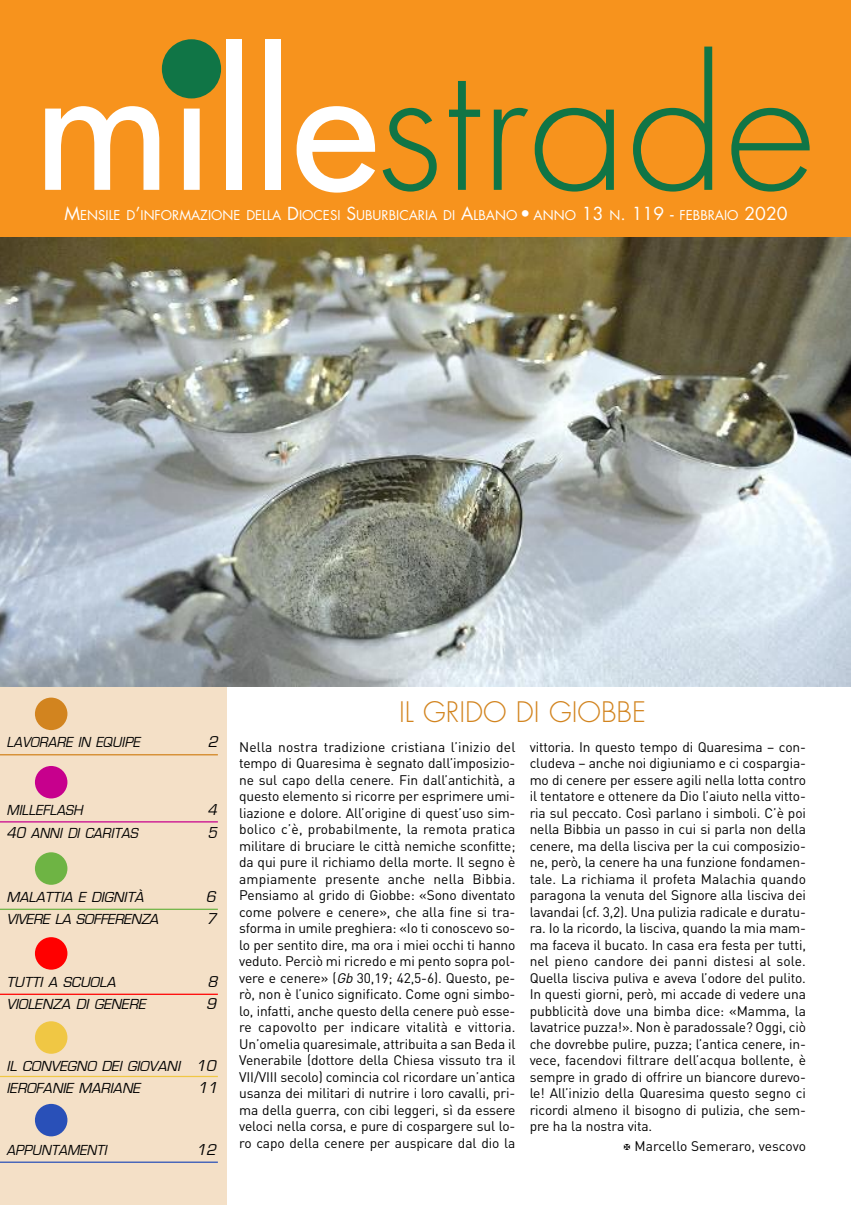
<style>
.page{position:relative;width:851px;height:1205px;background:#fff}
.page>*{position:absolute;margin:0;border:0;box-sizing:border-box;transform-origin:0 0}
.t1{font:300 27.5px "Futura Std";color:#d2841f}
.t2{font:italic 16.25px "Eurostile";color:#000}
.t3{font:italic 16.25px "Eurostile";color:#000;scale:.95 1}
.t4{font:italic 15px/22.5px "Eurostile";color:#000}
.t5{font:italic 15px "Eurostile";color:#000;scale:.95 1}
.t6{font:13.75px/16.5px "DIN";letter-spacing:-.01em;color:#000;text-align:justify}
.t7{font:13.12px "Futura Std";color:#fff}
.s1{font-size:17.5px}
.s2{font-style:italic}
.s3{font-size:16.25px}
</style>
<div class="page">
<div style="left:0;top:643px;width:227px;height:562px;background:#f4e0c7"></div>
<div style="left:0;top:0;width:850px;height:237px;background:#f7931d"></div>
<svg style="left:45px;top:106px;width:114px;height:84px"></svg>
<svg style="left:181px;top:96px;width:22px;height:94px"></svg>
<div style="left:226px;top:39px;width:15px;height:151px;background:#fff"></div>
<div style="left:264px;top:39px;width:16px;height:151px;background:#fff"></div>
<svg style="left:296px;top:106px;width:79px;height:87px"></svg>
<svg style="left:382px;top:108px;width:54px;height:84px"></svg>
<svg style="left:449px;top:81px;width:31px;height:109px"></svg>
<svg style="left:493px;top:108px;width:35px;height:82px"></svg>
<svg style="left:534px;top:108px;width:79px;height:84px"></svg>
<svg style="left:633px;top:47px;width:79px;height:145px"></svg>
<svg style="left:731px;top:108px;width:78px;height:84px"></svg>
<div style="left:162px;top:39px;width:59px;height:59px;background:#107546;border-radius:50%"></div>
<img style="left:0;top:237px;width:850px;height:449px">
<div style="left:35px;top:1104px;width:32px;height:32px;background:#2950b8;border-radius:50%"></div>
<div style="left:35px;top:697px;width:32px;height:33px;background:#d2841f;border-radius:50%"></div>
<hr style="left:0;top:754px;width:218px;height:1px;background:#d2841f">
<hr style="left:0;top:1161px;width:218px;height:2px;background:#2950b8">
<div style="left:35px;top:766px;width:32px;height:32px;background:#c7008d;border-radius:50%"></div>
<hr style="left:0;top:821px;width:218px;height:1px;background:#c7008d">
<div style="left:35px;top:852px;width:32px;height:33px;background:#6eb444;border-radius:50%"></div>
<hr style="left:0;top:908px;width:218px;height:2px;background:#6eb444">
<div style="left:35px;top:937px;width:32px;height:32px;background:#f00;border-radius:50%"></div>
<hr style="left:0;top:993px;width:218px;height:2px;background:#f00">
<hr style="left:0;top:1076px;width:218px;height:1px;background:#f0c744">
<div style="left:35px;top:1021px;width:32px;height:33px;background:#f0c744;border-radius:50%"></div>
<p class="t7" style="left:65px;top:209px;width:724px"><span class="s1">M</span>ENSILE D<span class="s1">’</span>INFORMAZIONE DELLA <span class="s1">D</span>IOCESI <span class="s1">S</span>UBURBICARIA DI <span class="s1">A</span>LBANO <span class="s1">•</span> ANNO <span class="s1">13</span> N<span class="s1">. 119 -</span> FEBBRAIO <span class="s1">2020</span></p>
<h1 class="t1" style="left:399px;top:699px;width:248px">IL GRIDO DI GIOBBE</h1>
<p class="t6" style="left:239px;top:739px;width:278px">Nella nostra tradizione cristiana l’inizio del tempo di Quaresima è segnato dall’imposizio&shy;ne sul capo della cenere. Fin dall’antichità, a questo elemento si ricorre per esprimere umi&shy;liazione e dolore. All’origine di quest’uso sim&shy;bolico c’è, probabilmente, la remota pratica militare di bruciare le città nemiche sconfitte; da qui pure il richiamo della morte. Il segno è ampiamente presente anche nella Bibbia.<br>Pensiamo al grido di Giobbe: «Sono diventato come polvere e cenere», che alla fine si tra&shy;sforma in umile preghiera: «Io ti conoscevo so&shy;lo per sentito dire, ma ora i miei occhi ti hanno veduto. Perciò mi ricredo e mi pento sopra pol&shy;vere e cenere» (<span class="s2">Gb</span>30,19; 42,5-6). Questo, pe&shy;rò, non è l’unico significato. Come ogni simbo&shy;lo, infatti, anche questo della cenere può esse&shy;re capovolto per indicare vitalità e vittoria.<br>Un’omelia quaresimale, attribuita a san Beda il Venerabile (dottore della Chiesa vissuto tra il VII/VIII secolo) comincia col ricordare un’antica usanza dei militari di nutrire i loro cavalli, pri&shy;ma della guerra, con cibi leggeri, sì da essere veloci nella corsa, e pure di cospargere sul lo&shy;ro capo della cenere per auspicare dal dio la</p>
<p class="t6" style="left:529px;top:739px;width:278px">vittoria. In questo tempo di Quaresima – con&shy;cludeva – anche noi digiuniamo e ci cospargia&shy;mo di cenere per essere agili nella lotta contro il tentatore e ottenere da Dio l’aiuto nella vitto&shy;ria sul peccato. Così parlano i simboli. C’è poi nella Bibbia un passo in cui si parla non della cenere, ma della lisciva per la cui composizio&shy;ne, però, la cenere ha una funzione fondamen&shy;tale. La richiama il profeta Malachia quando paragona la venuta del Signore alla lisciva dei lavandai (cf. 3,2). Una pulizia radicale e duratu&shy;ra. Io la ricordo, la lisciva, quando la mia mam&shy;ma faceva il bucato. In casa era festa per tutti, nel pieno candore dei panni distesi al sole.<br>Quella lisciva puliva e aveva l’odore del pulito.<br>In questi giorni, però, mi accade di vedere una pubblicità dove una bimba dice: «Mamma, la lavatrice puzza!». Non è paradossale? Oggi, ciò che dovrebbe pulire, puzza; l’antica cenere, in&shy;vece, facendovi filtrare dell’acqua bollente, è sempre in grado di offrire un biancore durevo&shy;le! All’inizio della Quaresima questo segno ci ricordi almeno il bisogno di pulizia, che sem&shy;pre ha la nostra vita.</p>
<p class="t5" style="left:6px;top:735px;width:145px">LAVORARE IN EQUIPE</p>
<p class="t2" style="left:208px;top:734px;width:15px">2</p>
<p class="t5" style="left:6px;top:803px;width:85px">MILLEFLASH</p>
<p class="t3" style="left:207px;top:802px;width:15px">4</p>
<p class="t5" style="left:6px;top:826px;width:143px"><span class="s3">40</span> ANNI DI CARITAS</p>
<p class="t3" style="left:207px;top:825px;width:15px">5</p>
<p class="t4" style="left:6px;top:886px;width:138px">MALATTIA E DIGNITÀ</p>
<p class="t2" style="left:206px;top:888px;width:15px">6</p>
<p class="t4" style="left:6px;top:908px;width:157px">VIVERE LA SOFFERENZA</p>
<p class="t2" style="left:206px;top:911px;width:15px">7</p>
<p class="t4" style="left:6px;top:971px;width:114px">TUTTI A SCUOLA</p>
<p class="t2" style="left:207px;top:973px;width:15px">8</p>
<p class="t4" style="left:6px;top:993px;width:144px">VIOLENZA DI GENERE</p>
<p class="t2" style="left:206px;top:996px;width:15px">9</p>
<p class="t4" style="left:6px;top:1055px;width:214px">IL CONVEGNO DEI GIOVANI <span class="s3">10<br></span>IEROFANIE MARIANE</p>
<p class="t2" style="left:197px;top:1080px;width:25px">11</p>
<p class="t5" style="left:6px;top:1143px;width:81px">APPUNTAM</p>
<p class="t6" style="left:634px;top:1138px;width:173px">Marcello Semeraro, vescovo</p>
<p class="t5" style="left:79px;top:1143px;width:33px">ENTI</p>
<p class="t2" style="left:196px;top:1142px;width:25px">12</p>
</div>
